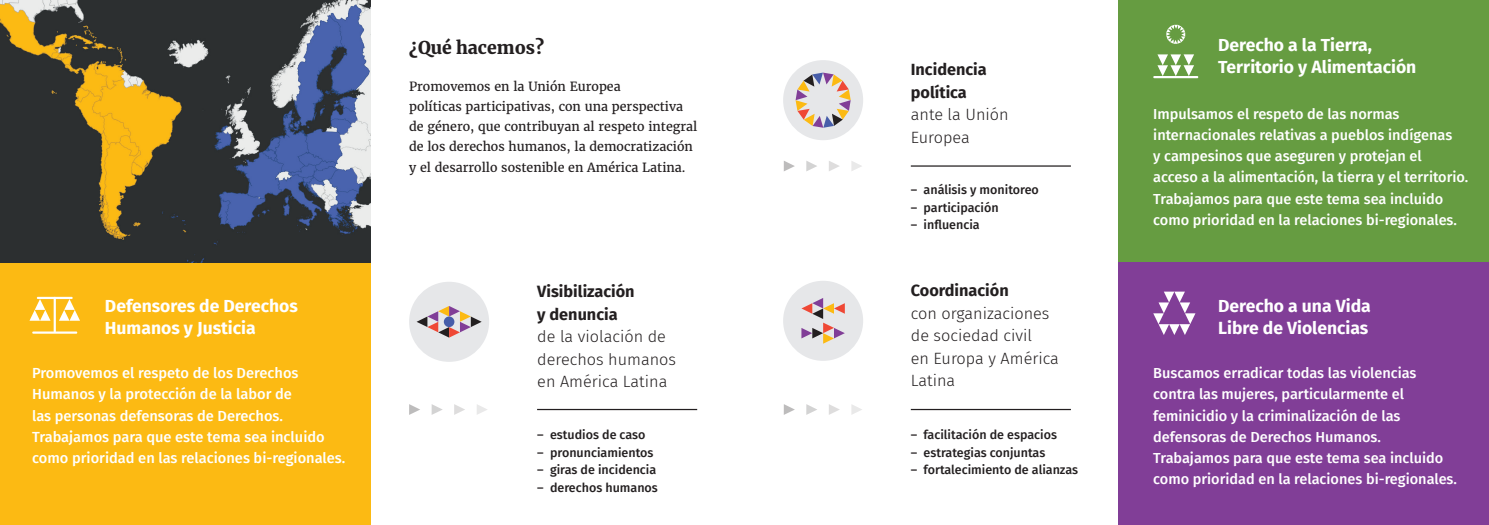
<style>
.page{position:relative;width:1489px;height:525px;background:#fff}
.page>*{position:absolute;margin:0;border:0;box-sizing:border-box;transform-origin:0 0}
.t1{font:700 17.5px/22.5px "Fira Sans";color:#fff}
.t2{font:900 17.5px "Merriweather";color:#231f20}
.t3{font:300 16.25px/22.5px "Fira Sans";color:#231f20}
.t4{font:700 16.25px/22.5px "Fira Sans";color:#231f20}
.t5{font:500 14.62px/21.2px "Fira Sans";color:#fff}
.t6{font:500 14.5px/21.2px "Fira Sans";color:#fff}
.t7{font:12.5px/20px "Merriweather";color:#231f20}
.t8{font:500 12.5px "Fira Sans";color:#231f20}
</style>
<div class="page">
<div style="left:1118px;top:0;width:370px;height:263px;background:#669c41"></div>
<div style="left:1118px;top:262px;width:370px;height:262px;background:#813e97"></div>
<div style="left:0;top:261px;width:371px;height:263px;background:#fcba13"></div>
<img style="left:0;top:0;width:371px;height:262px">
<svg style="left:1153px;top:54px;width:45px;height:24px"></svg>
<svg style="left:1166px;top:25px;width:19px;height:19px"></svg>
<svg style="left:1153px;top:291px;width:42px;height:44px"></svg>
<svg style="left:29px;top:296px;width:51px;height:37px"></svg>
<div style="left:409px;top:281px;width:80px;height:80px;background:#e6e7e9;border-radius:50%"></div>
<div style="left:783px;top:280px;width:80px;height:80px;background:#e6e7e9;border-radius:50%"></div>
<hr style="left:910px;top:408px;width:160px;height:2px;background:#231f20">
<hr style="left:537px;top:408px;width:160px;height:2px;background:#231f20">
<svg style="left:801px;top:298px;width:43px;height:45px"></svg>
<svg style="left:416px;top:306px;width:65px;height:31px"></svg>
<div style="left:444px;top:316px;width:10px;height:11px;background:#475da9;border-radius:50%"></div>
<svg style="left:783px;top:404px;width:11px;height:10px"></svg>
<svg style="left:806px;top:404px;width:11px;height:10px"></svg>
<svg style="left:829px;top:404px;width:10px;height:10px"></svg>
<svg style="left:851px;top:405px;width:11px;height:9px"></svg>
<div style="left:783px;top:60px;width:80px;height:80px;background:#e6e7e9;border-radius:50%"></div>
<hr style="left:910px;top:165px;width:160px;height:1px;background:#231f20">
<svg style="left:795px;top:73px;width:55px;height:55px"></svg>
<svg style="left:783px;top:161px;width:11px;height:10px"></svg>
<svg style="left:806px;top:161px;width:11px;height:10px"></svg>
<svg style="left:829px;top:161px;width:10px;height:10px"></svg>
<svg style="left:851px;top:161px;width:11px;height:10px"></svg>
<svg style="left:409px;top:404px;width:11px;height:10px"></svg>
<svg style="left:431px;top:404px;width:12px;height:10px"></svg>
<svg style="left:454px;top:404px;width:11px;height:10px"></svg>
<svg style="left:477px;top:404px;width:10px;height:10px"></svg>
<p class="t2" style="left:409px;top:36px;width:136px">¿Qué hacemos?</p>
<p class="t7" style="left:409px;top:77px;width:290px">Promovemos en la Unión Europea<br>políticas participativas, con una perspectiva de género, que contribuyan al respeto integral de los derechos humanos, la democratización y el desarrollo sostenible en América Latina.</p>
<p class="t4" style="left:910px;top:57px;width:77px">Incidencia política</p>
<p class="t3" style="left:910px;top:103px;width:99px">ante la Unión<br>Europea</p>
<p class="t8" style="left:910px;top:179px;width:129px">– análisis y monitoreo</p>
<p class="t8" style="left:910px;top:197px;width:89px">– participación</p>
<p class="t8" style="left:910px;top:214px;width:70px">– influencia</p>
<p class="t1" style="left:1217px;top:32px;width:200px">Derecho a la Tierra,<br>Territorio y Alimentación</p>
<p class="t6" style="left:1153px;top:102px;width:316px">Impulsamos el respeto de las normas internacionales relativas a pueblos indígenas<br>y campesinos que aseguren y protejan el acceso a la alimentación, la tierra y el territorio.<br>Trabajamos para que este tema sea incluido como prioridad en la relaciones bi-regionales.</p>
<p class="t4" style="left:910px;top:278px;width:99px">Coordinación</p>
<p class="t3" style="left:910px;top:301px;width:150px">con organizaciones de sociedad civil<br>en Europa y América<br>Latina</p>
<p class="t4" style="left:537px;top:279px;width:99px">Visibilización y denuncia</p>
<p class="t3" style="left:537px;top:325px;width:140px">de la violación de derechos humanos en América Latina</p>
<p class="t1" style="left:1217px;top:293px;width:154px">Derecho a una Vida<br>Libre de Violencias</p>
<p class="t1" style="left:105px;top:293px;width:194px">Defensores de Derechos<br>Humanos y Justicia</p>
<p class="t5" style="left:32px;top:361px;width:315px">Promovemos el respeto de los Derechos Humanos y la protección de la labor de<br>las personas defensoras de Derechos.<br>Trabajamos para que este tema sea incluido como prioridad en las relaciones bi-regionales.</p>
<p class="t6" style="left:1153px;top:361px;width:305px">Buscamos erradicar todas las violencias contra las mujeres, particularmente el feminicidio y la criminalización de las defensoras de Derechos Humanos.<br>Trabajamos para que este tema sea incluido como prioridad en la relaciones bi-regionales.</p>
<p class="t8" style="left:910px;top:424px;width:148px">– facilitación de espacios</p>
<p class="t8" style="left:910px;top:442px;width:136px">– estrategias conjuntas</p>
<p class="t8" style="left:910px;top:459px;width:169px">– fortalecimiento de alianzas</p>
<p class="t8" style="left:537px;top:424px;width:110px">– estudios de caso</p>
<p class="t8" style="left:537px;top:442px;width:118px">– pronunciamientos</p>
<p class="t8" style="left:537px;top:459px;width:120px">– giras de incidencia</p>
<p class="t8" style="left:537px;top:477px;width:122px">– derechos humanos</p>
</div>
